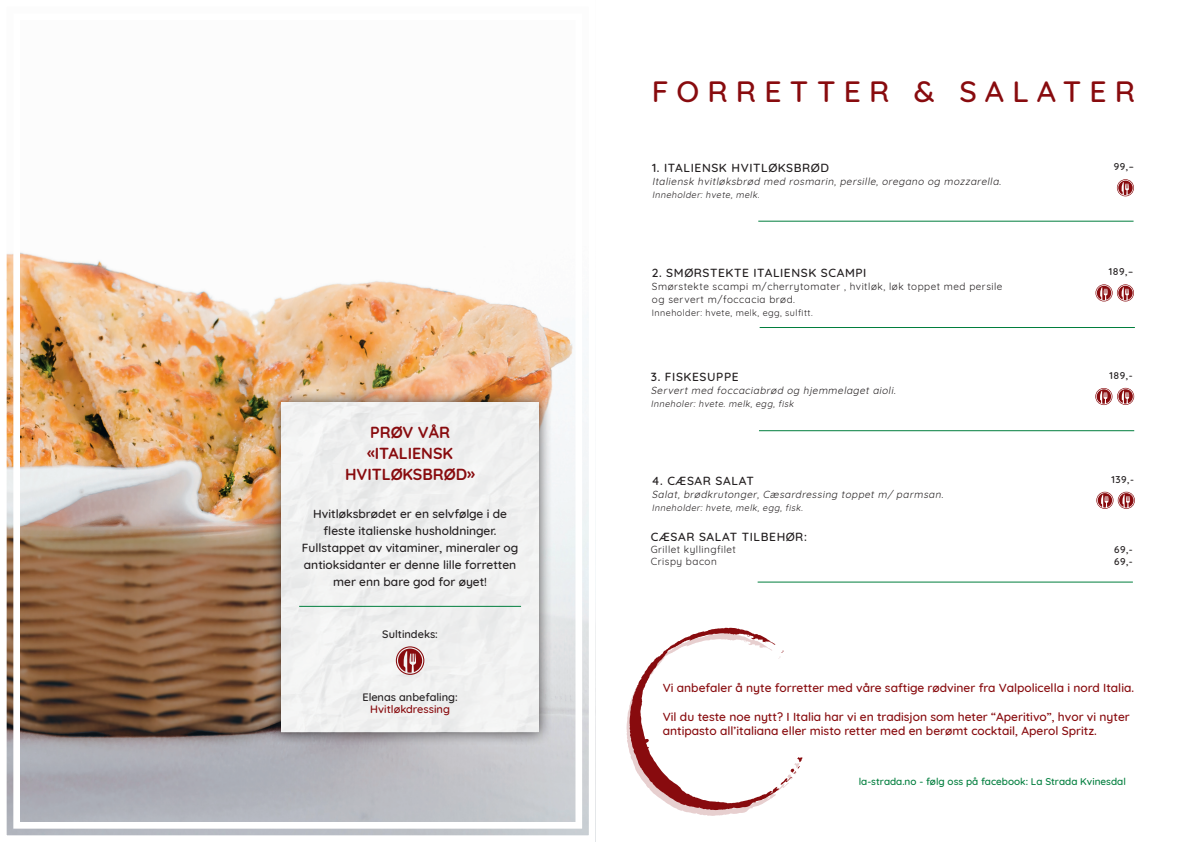
<style>
.page{position:relative;width:1191px;height:842px;background:#fff}
.page>*{position:absolute;margin:0;border:0;box-sizing:border-box;transform-origin:0 0}
.t1{font:500 30px "Quicksand";letter-spacing:.27em;color:#880b0e}
.t2{font:700 16px/21px "Quicksand";color:#880b0e;text-align:center}
.t3{font:500 12px/14.4px "Quicksand";color:#880b0e}
.t4{font:500 12px/17px "Quicksand";color:#231f20;text-align:center}
.t5{font:500 12px "Quicksand";letter-spacing:.05em;color:#231f20}
.t6{font:500 11px "Quicksand";color:#231f20}
.t7{font:500 11px "Quicksand";color:#880b0e}
.t8{font:italic 10px "Quicksand";color:#231f20}
.t9{font:10px/13px "Quicksand";letter-spacing:.05em;color:#231f20}
.t10{font:500 10px "Quicksand";color:#007e3d}
.t11{font:500 10px "Quicksand";letter-spacing:.05em;color:#231f20}
.t12{font:italic 9px "Quicksand";color:#231f20}
.t13{font:9px "Quicksand";letter-spacing:.05em;color:#231f20}
</style>
<div class="page">
<img style="left:6px;top:252px;width:590px;height:590px">
<div style="left:13px;top:13px;width:569px;height:816px;border:7px solid #fff"></div>
<div style="left:268px;top:389px;width:284px;height:356px;background:#231f20;opacity:.75"></div>
<div style="left:281px;top:403px;width:258px;height:329px;background:#f0f1f0"></div>
<hr style="left:299px;top:606px;width:222px;height:1px;background:#007e3d">
<svg style="left:396px;top:646px;width:28px;height:29px"></svg>
<svg style="left:626px;top:628px;width:176px;height:188px"></svg>
<svg style="left:1116px;top:179px;width:18px;height:17px"></svg>
<hr style="left:758px;top:221px;width:375px;height:1px;background:#007e3d">
<svg style="left:1096px;top:492px;width:38px;height:17px"></svg>
<svg style="left:1095px;top:284px;width:39px;height:17px"></svg>
<hr style="left:759px;top:327px;width:375px;height:1px;background:#007e3d">
<hr style="left:759px;top:430px;width:375px;height:1px;background:#007e3d">
<svg style="left:1095px;top:388px;width:39px;height:17px"></svg>
<hr style="left:757px;top:582px;width:375px;height:1px;background:#007e3d">
<p class="t2" style="left:345px;top:420px;width:132px">PRØV VÅR «ITALIENSK<br>HVITLØKSBRØD»</p>
<p class="t4" style="left:313px;top:504px;width:195px">Hvitløksbrødet er en selvfølge i de fleste italienske husholdninger.</p>
<p class="t4" style="left:302px;top:538px;width:218px">Fullstappet av vitaminer, mineraler og antioksidanter er denne lille forretten mer enn bare god for øyet!</p>
<p class="t6" style="left:382px;top:625px;width:57px">Sultindeks:</p>
<p class="t6" style="left:362px;top:688px;width:97px">Elenas anbefaling:</p>
<p class="t7" style="left:370px;top:700px;width:81px">Hvitløkdressing</p>
<p class="t1" style="left:652px;top:67px;width:485px">FORRETTER &amp; SALATER</p>
<p class="t5" style="left:652px;top:158px;width:178px">1. ITALIENSK HVITLØKSBRØD</p>
<p class="t8" style="left:652px;top:174px;width:353px">Italiensk hvitløksbrød med rosmarin, persille, oregano og mozzarella.</p>
<p class="t12" style="left:652px;top:188px;width:111px">Inneholder: hvete, melk.</p>
<p class="t11" style="left:1114px;top:158px;width:22px">99,–</p>
<p class="t5" style="left:652px;top:263px;width:216px">2. SMØRSTEKTE ITALIENSK SCAMPI</p>
<p class="t9" style="left:652px;top:279px;width:352px">Smørstekte scampi m/cherrytomater , hvitløk, løk toppet med persile og servert m/foccacia brød.</p>
<p class="t13" style="left:652px;top:306px;width:162px">Inneholder: hvete, melk, egg, sulfitt.</p>
<p class="t11" style="left:1109px;top:264px;width:26px">189,–</p>
<p class="t5" style="left:651px;top:367px;width:89px">3. FISKESUPPE</p>
<p class="t8" style="left:651px;top:382px;width:249px">Servert med foccaciabrød og hjemmelaget aioli.</p>
<p class="t12" style="left:651px;top:397px;width:146px">Inneholer: hvete. melk, egg, fisk</p>
<p class="t11" style="left:1109px;top:367px;width:25px">189,-</p>
<p class="t5" style="left:652px;top:471px;width:103px">4. CÆSAR SALAT</p>
<p class="t8" style="left:652px;top:486px;width:295px">Salat, brødkrutonger, Cæsardressing toppet m/ parmsan.</p>
<p class="t12" style="left:652px;top:501px;width:154px">Inneholder: hvete, melk, egg, fisk.</p>
<p class="t11" style="left:1111px;top:471px;width:24px">139,-</p>
<p class="t5" style="left:651px;top:527px;width:158px">CÆSAR SALAT TILBEHØR:</p>
<p class="t9" style="left:651px;top:541px;width:87px">Grillet kyllingfilet</p>
<p class="t9" style="left:651px;top:553px;width:68px">Crispy bacon</p>
<p class="t11" style="left:1114px;top:541px;width:20px">69,-</p>
<p class="t11" style="left:1114px;top:553px;width:20px">69,-</p>
<p class="t3" style="left:663px;top:679px;width:473px">Vi anbefaler å nyte forretter med våre saftige rødviner fra Valpolicella i nord Italia.</p>
<p class="t3" style="left:663px;top:708px;width:468px">Vil du teste noe nytt? I Italia har vi en tradisjon som heter “Aperitivo”, hvor vi nyter antipasto all’italiana eller misto retter med en berømt cocktail, Aperol Spritz.</p>
<p class="t10" style="left:858px;top:774px;width:269px">la-strada.no - følg oss på facebook: La Strada Kvinesdal</p>
</div>
